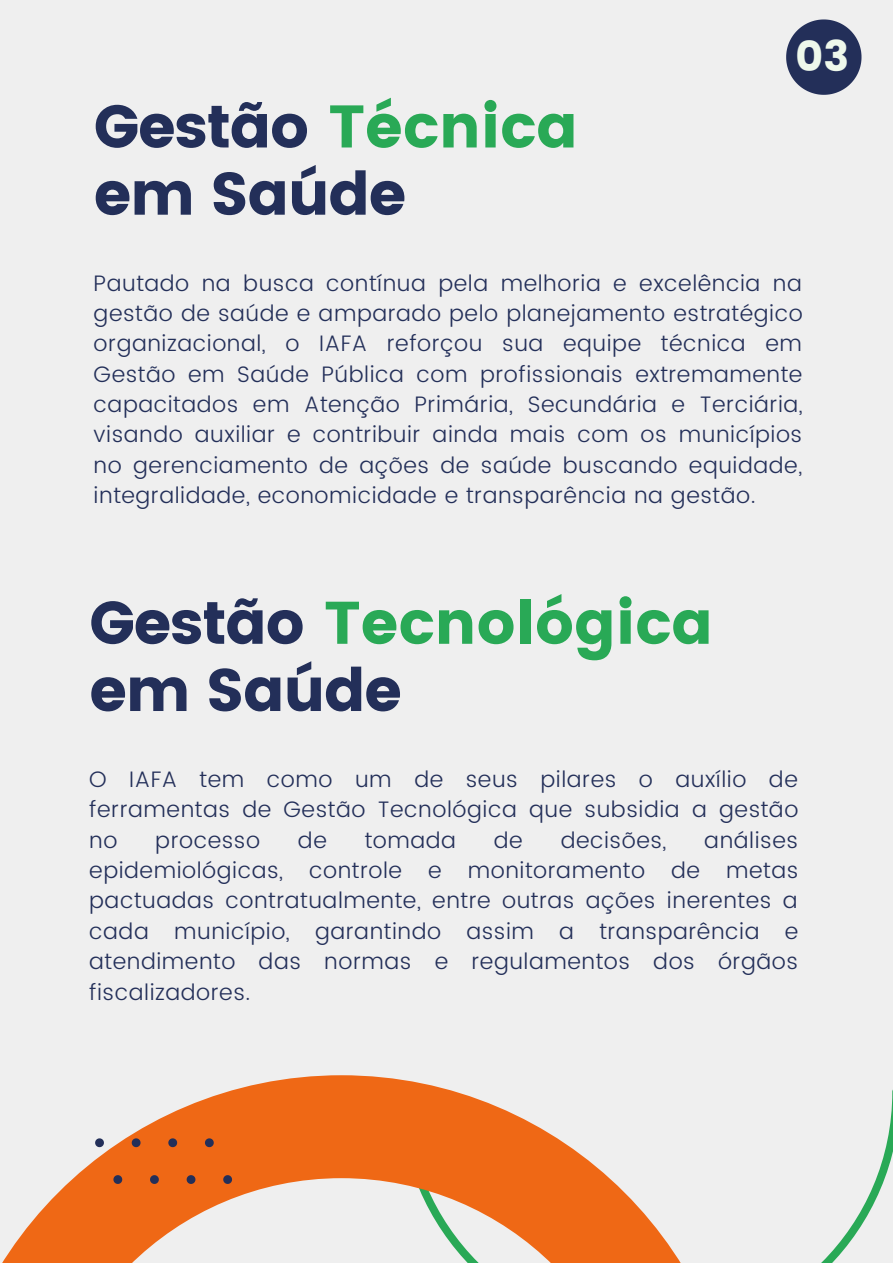
<style>
.page{position:relative;width:893px;height:1264px;background:#fff}
.page>*{position:absolute;margin:0;border:0;box-sizing:border-box;transform-origin:0 0}
.t1{font:60px "Poppins";color:#29a956}
.t2{font:60px "Poppins";letter-spacing:-.025em;color:#232f59}
.t3{font:42.6px "Poppins";color:#eef8eb}
.t4{font:300 22.35px/30.3px "Poppins";letter-spacing:.025em;color:#232f59;text-align:justify}
.s1{color:#232f59}
</style>
<div class="page">
<div style="left:0;top:0;width:892px;height:1262px;background:#efefef"></div>
<svg style="left:822px;top:1104px;width:70px;height:158px"></svg>
<svg style="left:3px;top:1075px;width:677px;height:187px;fill:#ef6815"></svg>
<svg style="left:95px;top:1138px;width:9px;height:9px"></svg>
<svg style="left:132px;top:1138px;width:8px;height:9px"></svg>
<svg style="left:168px;top:1138px;width:9px;height:9px"></svg>
<svg style="left:205px;top:1138px;width:9px;height:9px"></svg>
<svg style="left:113px;top:1175px;width:9px;height:8px"></svg>
<svg style="left:150px;top:1175px;width:9px;height:8px"></svg>
<svg style="left:187px;top:1175px;width:8px;height:8px"></svg>
<svg style="left:223px;top:1175px;width:9px;height:8px"></svg>
<svg style="left:786px;top:19px;width:75px;height:76px"></svg>
<p class="t1" style="left:94px;top:92px;width:486px"><span class="s1">Gestão</span> Técnica</p>
<p class="t2" style="left:94px;top:159px;width:314px">em Saúde</p>
<p class="t3" style="left:795px;top:31px;width:55px">03</p>
<p class="t4" style="left:94px;top:268px;width:710px">Pautado na busca contínua pela melhoria e excelência na gestão de saúde e amparado pelo planejamento estratégico organizacional, o IAFA reforçou sua equipe técnica em Gestão em Saúde Pública com profissionais extremamente capacitados em Atenção Primária, Secundária e Terciária, visando auxiliar e contribuir ainda mais com os municípios no gerenciamento de ações de saúde buscando equidade, integralidade, economicidade e transparência na gestão.</p>
<p class="t1" style="left:89px;top:588px;width:625px"><span class="s1">Gestão</span> Tecnológica</p>
<p class="t2" style="left:89px;top:655px;width:314px">em Saúde</p>
<p class="t4" style="left:89px;top:764px;width:710px">O IAFA tem como um de seus pilares o auxílio de ferramentas de Gestão Tecnológica que subsidia a gestão no</p>
<p class="t4" style="left:89px;top:824px;width:710px;text-indent:615px">análises epidemiológicas, controle e monitoramento de metas pactuadas contratualmente, entre outras ações inerentes a cada município, garantindo assim a transparência e atendimento das normas e regulamentos dos órgãos fiscalizadores.</p>
<p class="t4" style="left:155px;top:824px;width:106px">processo</p>
<p class="t4" style="left:298px;top:824px;width:30px">de</p>
<p class="t4" style="left:365px;top:824px;width:93px">tomada</p>
<p class="t4" style="left:494px;top:824px;width:30px">de</p>
<p class="t4" style="left:560px;top:824px;width:107px">decisões,</p>
</div>
